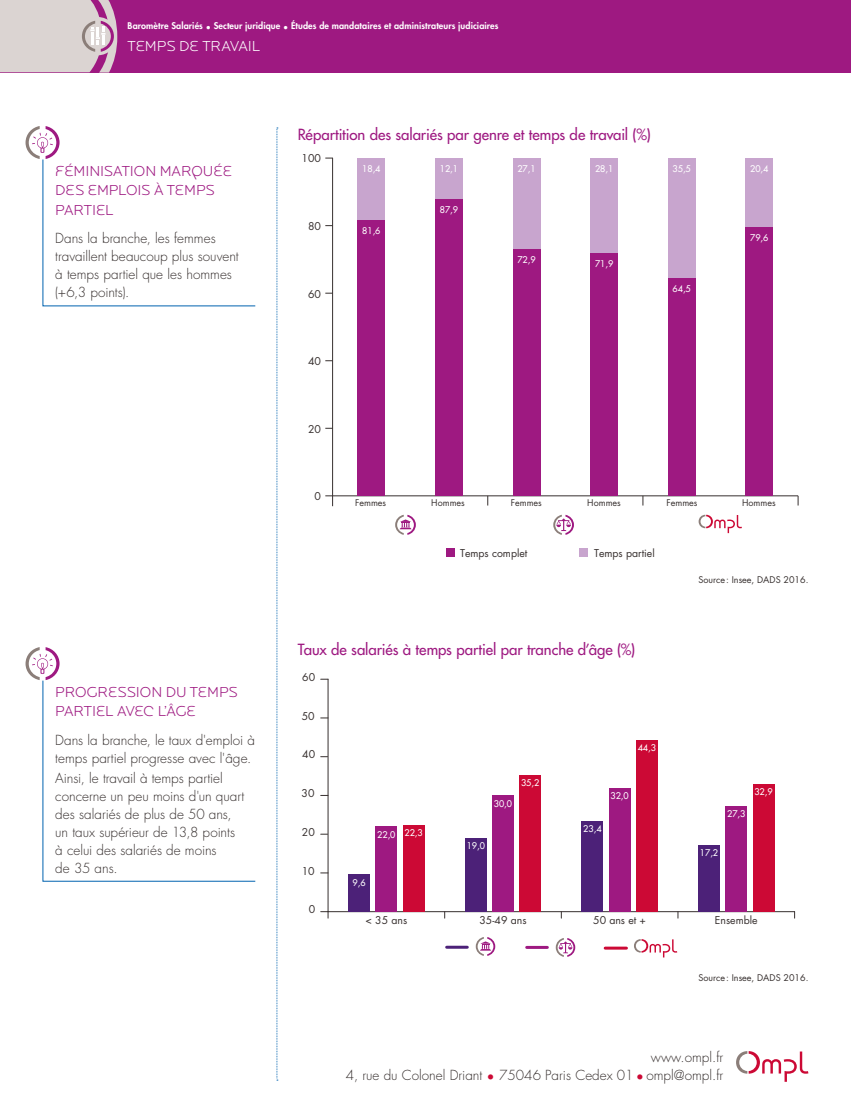
<style>
.page{position:relative;width:851px;height:1106px;background:#fff}
.page>*{position:absolute;margin:0;border:0;box-sizing:border-box;transform-origin:0 0}
.titre_tab_graph{font:500 15px "Futura Std";letter-spacing:-.005em;color:#9e1981}
.titre_CDV_exergue{font:300 15px/19.5px "Locator Display";letter-spacing:-.01em;color:#9e1981}
.Grand_titre_verso{font:300 15px "Locator Display";letter-spacing:-.005em;color:#fff}
.Texte_exergue{font:300 13.5px/18px "Futura Std";color:#37302f}
.t1{font:10.5px "Futura Std";color:#37302f}
.t2{font:500 9px "Futura Std";color:#fff}
.t3{font:800 9px "Futura Std";letter-spacing:.01em;color:#fff}
.SOURCES{font:9px "Futura Std";color:#37302f}
.titre_tab_graph-2{font:9px "Futura Std";color:#37302f}
.s1{color:#cc0935}
</style>
<div class="page">
<div style="left:0;top:0;width:850px;height:72px;background:#9e1981"></div>
<svg style="left:276px;top:128px;width:2px;height:952px;background:#c4daec"></svg>
<svg style="left:0;top:0;width:117px;height:73px;background:#d5c4cb"></svg>
<svg style="left:698px;top:515px;width:43px;height:18px"></svg>
<div style="left:446px;top:549px;width:8px;height:8px;background:#9e1981"></div>
<div style="left:579px;top:549px;width:9px;height:8px;background:#c8a5ce"></div>
<svg style="left:395px;top:515px;width:21px;height:20px"></svg>
<svg style="left:553px;top:515px;width:21px;height:20px"></svg>
<hr style="left:332px;top:495px;width:466px;height:1px;background:#37302f">
<hr style="left:332px;top:158px;width:1px;height:338px;background:#37302f">
<svg style="left:325px;top:495px;width:8px;height:11px"></svg>
<div style="left:357px;top:158px;width:28px;height:62px;background:#c8a5ce"></div>
<div style="left:435px;top:158px;width:28px;height:41px;background:#c8a5ce"></div>
<div style="left:512px;top:158px;width:28px;height:92px;background:#c8a5ce"></div>
<div style="left:590px;top:158px;width:28px;height:95px;background:#c8a5ce"></div>
<div style="left:667px;top:158px;width:28px;height:120px;background:#c8a5ce"></div>
<div style="left:745px;top:158px;width:28px;height:69px;background:#c8a5ce"></div>
<div style="left:357px;top:220px;width:28px;height:276px;background:#9e1981"></div>
<div style="left:435px;top:199px;width:28px;height:297px;background:#9e1981"></div>
<div style="left:512px;top:250px;width:28px;height:246px;background:#9e1981"></div>
<div style="left:590px;top:253px;width:28px;height:243px;background:#9e1981"></div>
<div style="left:667px;top:278px;width:28px;height:218px;background:#9e1981"></div>
<div style="left:745px;top:227px;width:28px;height:269px;background:#9e1981"></div>
<hr style="left:328px;top:911px;width:466px;height:1px;background:#37302f">
<hr style="left:328px;top:679px;width:1px;height:232px;background:#37302f">
<svg style="left:320px;top:911px;width:9px;height:7px"></svg>
<div style="left:752px;top:784px;width:22px;height:127px;background:#cc0935"></div>
<div style="left:636px;top:740px;width:21px;height:171px;background:#cc0935"></div>
<div style="left:519px;top:775px;width:22px;height:136px;background:#cc0935"></div>
<div style="left:402px;top:825px;width:22px;height:86px;background:#cc0935"></div>
<div style="left:725px;top:806px;width:22px;height:105px;background:#9e1981"></div>
<div style="left:608px;top:787px;width:22px;height:124px;background:#9e1981"></div>
<div style="left:492px;top:795px;width:22px;height:116px;background:#9e1981"></div>
<div style="left:375px;top:826px;width:22px;height:85px;background:#9e1981"></div>
<div style="left:698px;top:845px;width:21px;height:66px;background:#4c2178"></div>
<div style="left:581px;top:821px;width:22px;height:90px;background:#4c2178"></div>
<div style="left:465px;top:838px;width:21px;height:73px;background:#4c2178"></div>
<div style="left:348px;top:874px;width:22px;height:37px;background:#4c2178"></div>
<svg style="left:634px;top:939px;width:43px;height:18px"></svg>
<hr style="left:605px;top:946px;width:21px;height:3px;background:#cc0935">
<hr style="left:446px;top:945px;width:21px;height:3px;background:#4c2178">
<hr style="left:526px;top:946px;width:21px;height:3px;background:#9e1981">
<svg style="left:475px;top:937px;width:20px;height:19px"></svg>
<svg style="left:555px;top:938px;width:20px;height:18px"></svg>
<svg style="left:42px;top:680px;width:214px;height:202px"></svg>
<svg style="left:26px;top:126px;width:230px;height:181px"></svg>
<svg style="left:26px;top:647px;width:34px;height:33px"></svg>
<svg style="left:736px;top:1051px;width:72px;height:30px"></svg>
<p class="t3" style="left:128px;top:20px;width:372px">Baromètre Salariés • Secteur juridique • Études de mandataires et administrateurs judiciaires</p>
<p class="Grand_titre_verso" style="left:128px;top:37px;width:134px">TEMPS DE TRAVAIL</p>
<p class="titre_CDV_exergue" style="left:55px;top:160px;width:178px">FÉMINISATION MARQUÉE<br>DES EMPLOIS À TEMPS<br>PARTIEL</p>
<p class="Texte_exergue" style="left:55px;top:230px;width:185px">Dans la branche, les femmes travaillent beaucoup plus souvent à temps partiel que les hommes (+6,3 points).</p>
<p class="titre_CDV_exergue" style="left:55px;top:681px;width:184px">PROGRESSION DU TEMPS<br>PARTIEL AVEC L’ÂGE</p>
<p class="Texte_exergue" style="left:55px;top:731px;width:201px">Dans la branche, le taux d'emploi à temps partiel progresse avec l'âge.</p>
<p class="Texte_exergue" style="left:55px;top:769px;width:190px">Ainsi, le travail à temps partiel concerne un peu moins d'un quart des salariés de plus de 50 ans, un taux supérieur de 13,8 points à celui des salariés de moins<br>de 35 ans.</p>
<p class="titre_tab_graph" style="left:298px;top:125px;width:354px">Répartition des salariés par genre et temps de travail (%)</p>
<p class="t1" style="left:301px;top:152px;width:21px">100</p>
<p class="t1" style="left:308px;top:219px;width:14px">80</p>
<p class="t1" style="left:308px;top:287px;width:14px">60</p>
<p class="t1" style="left:308px;top:354px;width:14px">40</p>
<p class="t1" style="left:308px;top:422px;width:14px">20</p>
<p class="t1" style="left:314px;top:489px;width:8px">0</p>
<p class="t2" style="left:362px;top:163px;width:20px">18,4</p>
<p class="t2" style="left:440px;top:163px;width:20px">12,1</p>
<p class="t2" style="left:517px;top:163px;width:20px">27,1</p>
<p class="t2" style="left:595px;top:163px;width:20px">28,1</p>
<p class="t2" style="left:672px;top:163px;width:20px">35,5</p>
<p class="t2" style="left:750px;top:163px;width:20px">20,4</p>
<p class="t2" style="left:362px;top:225px;width:20px">81,6</p>
<p class="t2" style="left:440px;top:204px;width:20px">87,9</p>
<p class="t2" style="left:517px;top:254px;width:20px">72,9</p>
<p class="t2" style="left:595px;top:258px;width:20px">71,9</p>
<p class="t2" style="left:672px;top:283px;width:20px">64,5</p>
<p class="t2" style="left:750px;top:232px;width:20px">79,6</p>
<p class="SOURCES" style="left:355px;top:497px;width:33px">Femmes</p>
<p class="SOURCES" style="left:431px;top:497px;width:35px">Hommes</p>
<p class="SOURCES" style="left:510px;top:497px;width:33px">Femmes</p>
<p class="SOURCES" style="left:587px;top:497px;width:35px">Hommes</p>
<p class="SOURCES" style="left:666px;top:497px;width:33px">Femmes</p>
<p class="SOURCES" style="left:742px;top:497px;width:35px">Hommes</p>
<p class="t1" style="left:460px;top:546px;width:69px">Temps complet</p>
<p class="t1" style="left:594px;top:546px;width:62px">Temps partiel</p>
<p class="titre_tab_graph-2" style="left:698px;top:574px;width:111px">Source: Insee, DADS 2016.</p>
<p class="titre_tab_graph" style="left:298px;top:639px;width:339px">Taux de salariés à temps partiel par tranche d’âge (%)</p>
<p class="t1" style="left:302px;top:670px;width:14px">60</p>
<p class="t1" style="left:302px;top:709px;width:14px">50</p>
<p class="t1" style="left:302px;top:747px;width:14px">40</p>
<p class="t1" style="left:301px;top:786px;width:14px">30</p>
<p class="t1" style="left:302px;top:825px;width:14px">20</p>
<p class="t1" style="left:302px;top:864px;width:14px">10</p>
<p class="t1" style="left:309px;top:902px;width:8px">0</p>
<p class="t2" style="left:377px;top:828px;width:20px">22,0</p>
<p class="t2" style="left:404px;top:827px;width:20px">22,3</p>
<p class="t2" style="left:352px;top:876px;width:15px">9,6</p>
<p class="t2" style="left:494px;top:797px;width:20px">30,0</p>
<p class="t2" style="left:521px;top:777px;width:20px">35,2</p>
<p class="t2" style="left:466px;top:840px;width:20px">19,0</p>
<p class="t2" style="left:637px;top:742px;width:20px">44,3</p>
<p class="t2" style="left:610px;top:789px;width:20px">32,0</p>
<p class="t2" style="left:583px;top:823px;width:20px">23,4</p>
<p class="t2" style="left:727px;top:808px;width:20px">27,3</p>
<p class="t2" style="left:754px;top:786px;width:20px">32,9</p>
<p class="t2" style="left:699px;top:847px;width:20px">17,2</p>
<p class="t1" style="left:365px;top:913px;width:43px">&lt; 35 ans</p>
<p class="t1" style="left:479px;top:913px;width:49px">35-49 ans</p>
<p class="t1" style="left:593px;top:913px;width:54px">50 ans et +</p>
<p class="t1" style="left:714px;top:913px;width:44px">Ensemble</p>
<p class="SOURCES" style="left:698px;top:972px;width:111px">Source: Insee, DADS 2016.</p>
<p class="Texte_exergue" style="left:650px;top:1048px;width:74px">www.ompl.fr</p>
<p class="Texte_exergue" style="left:346px;top:1066px;width:379px">4, rue du Colonel Driant <span class="s1">•</span> 75046 Paris Cedex 01 <span class="s1">•</span> ompl@ompl.fr</p>
</div>
